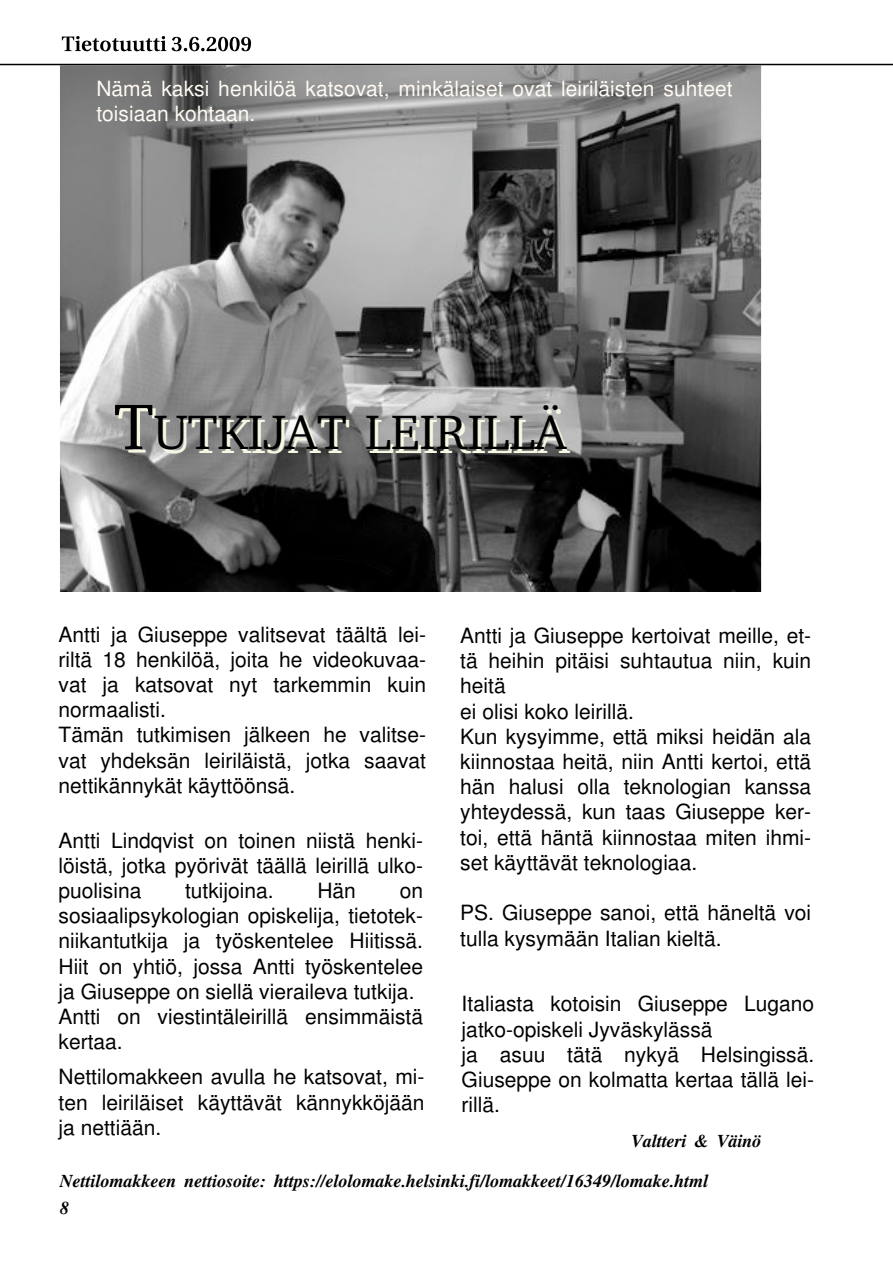
<style>
.page{position:relative;width:893px;height:1263px;background:#fff}
.page>*{position:absolute;margin:0;border:0;box-sizing:border-box;transform-origin:0 0}
.t1{font:49.5px "Charter BT";color:#000}
.t2{font:21px/25.2px "Nimbus San L";color:#000}
.t3{font:21px/25.2px "Nimbus San L";color:#fffaf3}
.t4{font:italic 700 18px "Norasi";color:#000}
.s1{font-size:66px}
</style>
<div class="page">
<svg style="left:62px;top:36px;width:104px;height:15px"></svg>
<svg style="left:172px;top:37px;width:79px;height:14px"></svg>
<hr style="left:0;top:64px;width:892px;height:1px;background:#000">
<img style="left:60px;top:65px;width:701px;height:526px">
<p class="t3" style="left:96px;top:76px;width:637px">Nämä kaksi henkilöä katsovat, minkälaiset ovat leiriläisten suhteet toisiaan kohtaan.</p>
<h1 class="t1" style="left:114px;top:402px;width:454px"><span class="s1">T</span>UTKIJAT LEIRILLÄ</h1>
<p class="t2" style="left:58px;top:622px;width:369px">Antti ja Giuseppe valitsevat täältä lei&shy;riltä 18 henkilöä, joita he videokuvaa&shy;vat ja katsovat nyt tarkemmin kuin normaalisti.<br>Tämän tutkimisen jälkeen he valitse&shy;vat yhdeksän leiriläistä, jotka saavat nettikännykät käyttöönsä.</p>
<p class="t2" style="left:460px;top:623px;width:352px">Antti ja Giuseppe kertoivat meille, et&shy;tä heihin pitäisi suhtautua niin, kuin heitä<br>ei olisi koko leirillä.<br>Kun kysyimme, että miksi heidän ala kiinnostaa heitä, niin Antti kertoi, että hän halusi olla teknologian kanssa yhteydessä, kun taas Giuseppe ker&shy;toi, että häntä kiinnostaa miten ihmi&shy;set käyttävät teknologiaa.</p>
<p class="t2" style="left:460px;top:901px;width:352px">PS. Giuseppe sanoi, että häneltä voi tulla kysymään Italian kieltä.</p>
<p class="t2" style="left:58px;top:828px;width:366px;text-align:justify">Antti Lindqvist on toinen niistä henki&shy;löistä, jotka pyörivät täällä leirillä ulko&shy;puolisina</p>
<p class="t2" style="left:185px;top:878px;width:90px">tutkijoina.</p>
<p class="t2" style="left:317px;top:878px;width:40px">Hän</p>
<p class="t2" style="left:58px;top:878px;width:366px;text-indent:341px">on sosiaalipsykologian opiskelija, tietotek&shy;niikantutkija ja työskentelee Hiitissä.<br>Hiit on yhtiö, jossa Antti työskentelee ja Giuseppe on siellä vieraileva tutkija.<br>Antti on viestintäleirillä ensimmäistä kertaa.</p>
<p class="t2" style="left:462px;top:992px;width:354px">Italiasta kotoisin Giuseppe Lugano jatko-opiskeli Jyväskylässä<br>ja asuu tätä nykyä Helsingissä.<br>Giuseppe on kolmatta kertaa tällä lei&shy;rillä.</p>
<p class="t2" style="left:58px;top:1065px;width:367px;text-align:justify">Nettilomakkeen avulla he katsovat, mi&shy;ten leiriläiset käyttävät kännykköjään ja nettiään.</p>
<p class="t4" style="left:60px;top:1166px;width:650px">Nettilomakkeen nettiosoite: https://elolomake.helsinki.fi/lomakkeet/16349/lomake.html</p>
<p class="t4" style="left:631px;top:1126px;width:132px">Valtteri &amp; Väinö</p>
<p class="t4" style="left:60px;top:1193px;width:10px">8</p>
</div>
